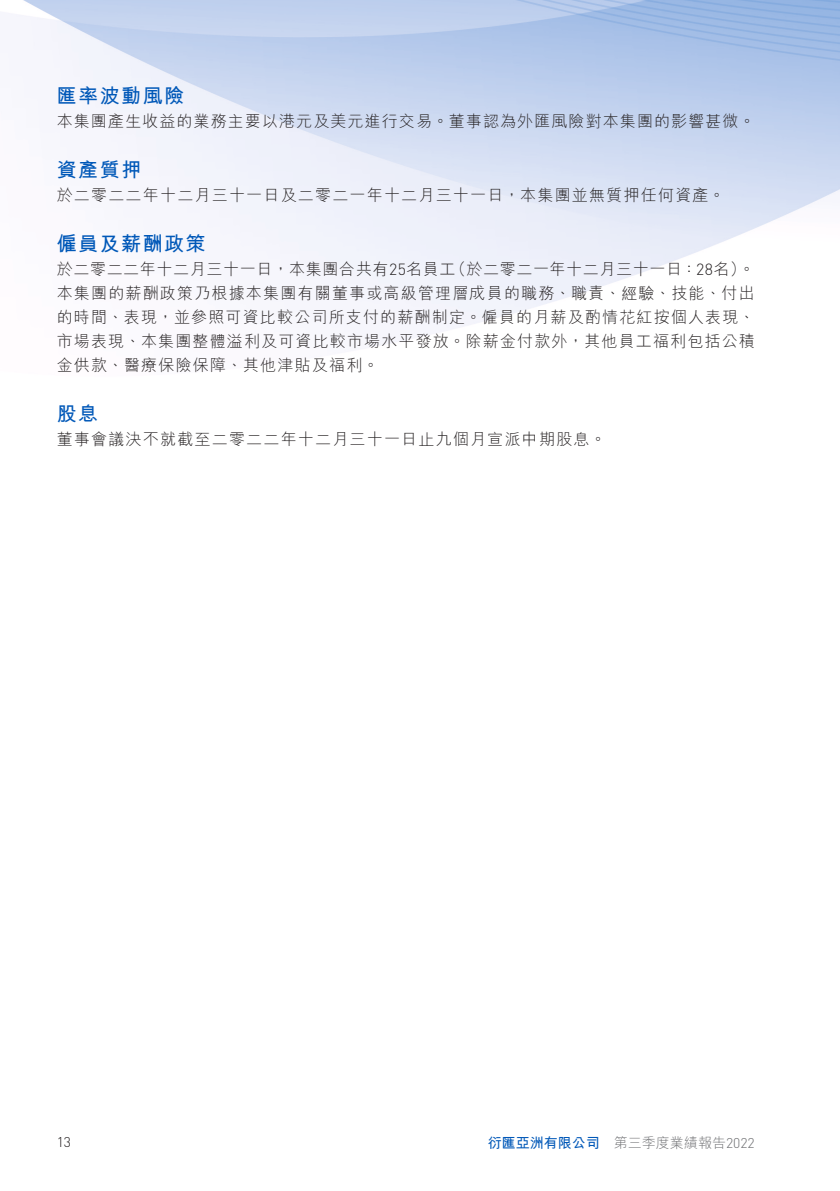
<style>
.page{position:relative;width:840px;height:1191px;background:#fff}
.page>*{position:absolute;margin:0;border:0;box-sizing:border-box;transform-origin:0 0}
._01_H1{font:700 20px "M Hei HK";letter-spacing:.075em;color:#0058b8}
._00_txt{font:300 16px/24px "M Hei HK";letter-spacing:.075em;color:#231f20}
._00_txt-2{font:300 16px "M Hei HK";letter-spacing:.04em;color:#231f20}
.t1{font:300 14px "M Hei HK";color:#6c6d70}
.t2{font:700 14px "M Hei HK";color:#0058b8}
.t3{font:300 14px "DIN";color:#231f20}
.s1{font-family:"DIN"}
</style>
<div class="page">
<p class="_01_H1" style="left:57px;top:81px;width:129px">匯率波動風險</p>
<p class="_00_txt" style="left:57px;top:109px;width:699px">本集團產生收益的業務主要以港元及美元進行交易。董事認為外匯風險對本集團的影響甚微。</p>
<p class="_01_H1" style="left:57px;top:155px;width:86px">資產質押</p>
<p class="_00_txt" style="left:57px;top:183px;width:669px">於二零二二年十二月三十一日及二零二一年十二月三十一日，本集團並無質押任何資產。</p>
<p class="_01_H1" style="left:57px;top:229px;width:150px">僱員及薪酬政策</p>
<p class="_00_txt-2" style="left:450px;top:261px;width:306px">（於二零二一年十二月三十一日：<span class="s1">28</span>名。(</p>
<p class="_00_txt" style="left:57px;top:257px;width:699px">於二零二二年十二月三十一日，本集團合共有<span class="s1">25</span>名員工<br>本集團的薪酬政策乃根據本集團有關董事或高級管理層成員的職務、職責、經驗、技能、付出的時間、表現，並參照可資比較公司所支付的薪酬制定。僱員的月薪及酌情花紅按個人表現、市場表現、本集團整體溢利及可資比較市場水平發放。除薪金付款外，其他員工福利包括公積金供款、醫療保險保障、其他津貼及福利。</p>
<p class="_01_H1" style="left:57px;top:399px;width:43px">股息</p>
<p class="_00_txt" style="left:57px;top:427px;width:550px">董事會議決不就截至二零二二年十二月三十一日止九個月宣派中期股息。</p>
<p class="t3" style="left:57px;top:1133px;width:16px">13</p>
<p class="t2" style="left:487px;top:1132px;width:113px">衍匯亞洲有限公司</p>
<p class="t1" style="left:613px;top:1135px;width:142px">第三季度業績報告<span class="s1">2022</span></p>
</div>
